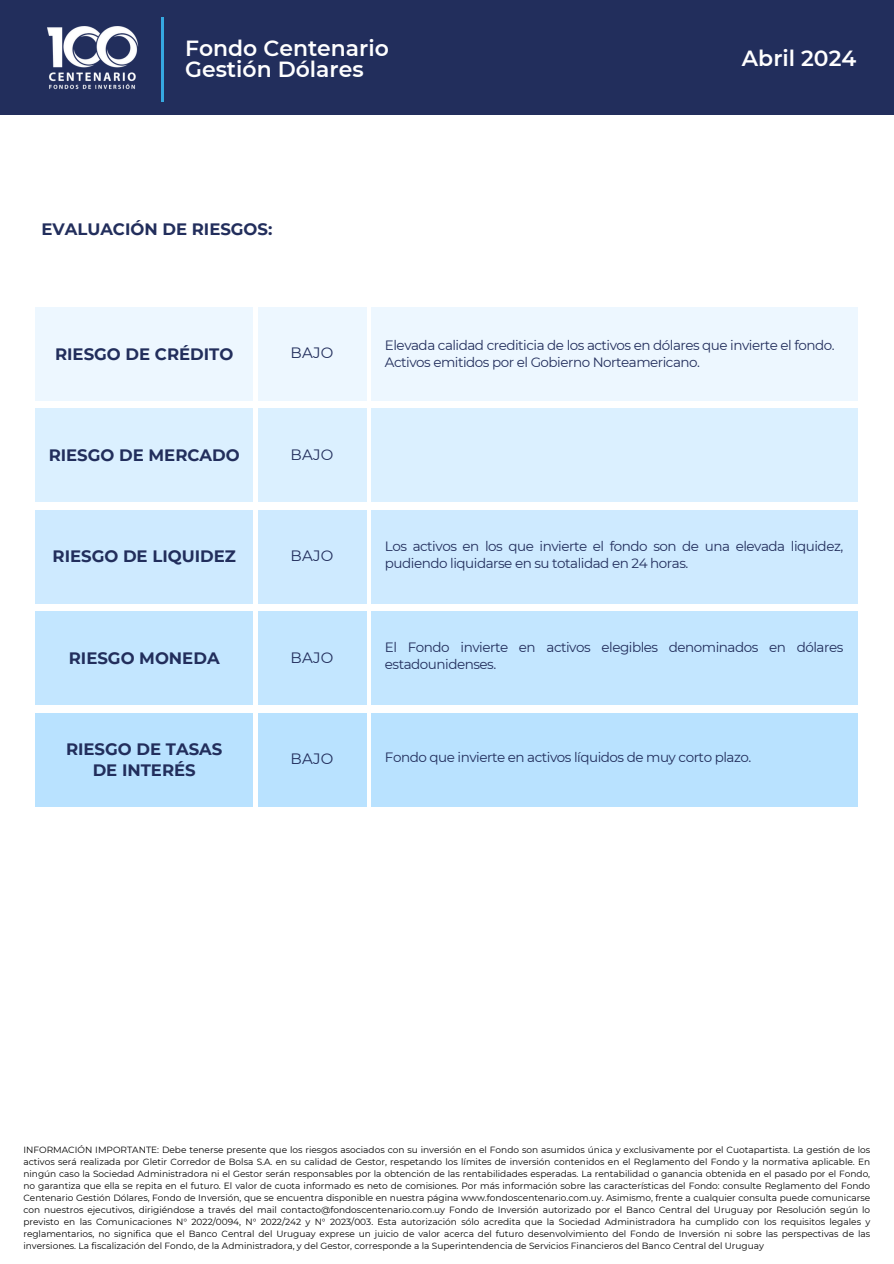
<style>
.page{position:relative;width:894px;height:1264px;background:#fff}
.page>*{position:absolute;margin:0;border:0;box-sizing:border-box;transform-origin:0 0}
.t1{font:600 21.9px/21.5px "Montserrat";color:#fff}
.t2{font:700 16.5px/20.2px "Montserrat";color:#222e5c;text-align:center}
.t3{font:15px "Montserrat";letter-spacing:.02em;color:#222e5c}
.t4{font:13.5px/16.8px "Montserrat";letter-spacing:-.035em;color:#222e5c}
.t5{font:9px/12px "Montserrat";color:#000;text-align:justify}
</style>
<div class="page">
<div style="left:258px;top:307px;width:108px;height:93px;background:#edf7ff"></div>
<div style="left:258px;top:409px;width:108px;height:93px;background:#dbf0ff"></div>
<div style="left:258px;top:510px;width:108px;height:93px;background:#ceeaff"></div>
<div style="left:258px;top:611px;width:108px;height:94px;background:#c3e6ff"></div>
<div style="left:258px;top:713px;width:108px;height:93px;background:#b9e2ff"></div>
<div style="left:371px;top:307px;width:486px;height:93px;background:#edf7ff"></div>
<div style="left:371px;top:408px;width:486px;height:94px;background:#dbf0ff"></div>
<div style="left:371px;top:510px;width:486px;height:93px;background:#ceeaff"></div>
<div style="left:371px;top:611px;width:486px;height:94px;background:#c3e6ff"></div>
<div style="left:371px;top:713px;width:486px;height:93px;background:#b9e2ff"></div>
<div style="left:35px;top:307px;width:217px;height:93px;background:#edf7ff"></div>
<div style="left:35px;top:409px;width:217px;height:93px;background:#dbf0ff"></div>
<div style="left:35px;top:510px;width:217px;height:93px;background:#ceeaff"></div>
<div style="left:35px;top:611px;width:217px;height:94px;background:#c3e6ff"></div>
<div style="left:35px;top:713px;width:217px;height:93px;background:#b9e2ff"></div>
<div style="left:0;top:0;width:893px;height:115px;background:#222e5c"></div>
<hr style="left:162px;top:17px;width:2px;height:84px;background:#36a9e1">
<img style="left:47px;top:26px;width:92px;height:64px">
<p class="t1" style="left:185px;top:37px;width:205px">Fondo Centenario<br>Gestión Dólares</p>
<h4 class="t2" style="left:41px;top:219px;width:232px">EVALUACIÓN DE RIESGOS:</h4>
<h4 class="t1" style="left:741px;top:48px;width:116px">Abril 2024</h4>
<p class="t2" style="left:55px;top:343px;width:180px">RIESGO DE CRÉDITO</p>
<h2 class="t3" style="left:290px;top:344px;width:45px">BAJO</h2>
<h3 class="t4" style="left:385px;top:337px;width:451px">Elevada calidad crediticia de los activos en dólares que invierte el fondo.<br>Activos emitidos por el Gobierno Norteamericano.</h3>
<h1 class="t2" style="left:49px;top:445px;width:192px">RIESGO DE MERCADO</h1>
<h2 class="t3" style="left:290px;top:445px;width:45px">BAJO</h2>
<h1 class="t2" style="left:53px;top:546px;width:185px">RIESGO DE LIQUIDEZ</h1>
<h2 class="t3" style="left:290px;top:547px;width:45px">BAJO</h2>
<h3 class="t4" style="left:385px;top:537px;width:460px">Los activos en los que invierte el fondo son de una elevada liquidez, pudiendo liquidarse en su totalidad en 24 horas.</h3>
<h2 class="t2" style="left:69px;top:648px;width:152px">RIESGO MONEDA</h2>
<h2 class="t3" style="left:290px;top:648px;width:45px">BAJO</h2>
<h3 class="t4" style="left:385px;top:639px;width:460px">El Fondo invierte en activos elegibles denominados en dólares estadounidenses.</h3>
<h2 class="t2" style="left:66px;top:739px;width:158px">RIESGO DE TASAS<br>DE INTERÉS</h2>
<h3 class="t3" style="left:290px;top:750px;width:45px">BAJO</h3>
<h3 class="t4" style="left:385px;top:749px;width:368px">Fondo que invierte en activos líquidos de muy corto plazo.</h3>
<h4 class="t5" style="left:23px;top:1143px;width:848px">INFORMACIÓN IMPORTANTE: Debe tenerse presente que los riesgos asociados con su inversión en el Fondo son asumidos única y exclusivamente por el Cuotapartista. La gestión de los activos será realizada por Gletir Corredor de Bolsa S.A. en su calidad de Gestor, respetando los límites de inversión contenidos en el Reglamento del Fondo y la normativa aplicable. En ningún caso la Sociedad Administradora ni el Gestor serán responsables por la obtención de las rentabilidades esperadas. La rentabilidad o ganancia obtenida en el pasado por el Fondo, no garantiza que ella se repita en el futuro. El valor de cuota informado es neto de comisiones. Por más información sobre las características del Fondo: consulte Reglamento del Fondo Centenario Gestión Dólares, Fondo de Inversión, que se encuentra disponible en nuestra página www.fondoscentenario.com.uy. Asimismo, frente a cualquier consulta puede comunicarse con nuestros ejecutivos, dirigiéndose a través del mail contacto@fondoscentenario.com.uy Fondo de Inversión autorizado por el Banco Central del Uruguay por Resolución según lo previsto en las Comunicaciones N° 2022/0094, N° 2022/242 y N° 2023/003. Esta autorización sólo acredita que la Sociedad Administradora ha cumplido con los requisitos legales y reglamentarios, no significa que el Banco Central del Uruguay exprese un juicio de valor acerca del futuro desenvolvimiento del Fondo de Inversión ni sobre las perspectivas de las inversiones. La fiscalización del Fondo, de la Administradora, y del Gestor, corresponde a la Superintendencia de Servicios Financieros del Banco Central del Uruguay</h4>
</div>
